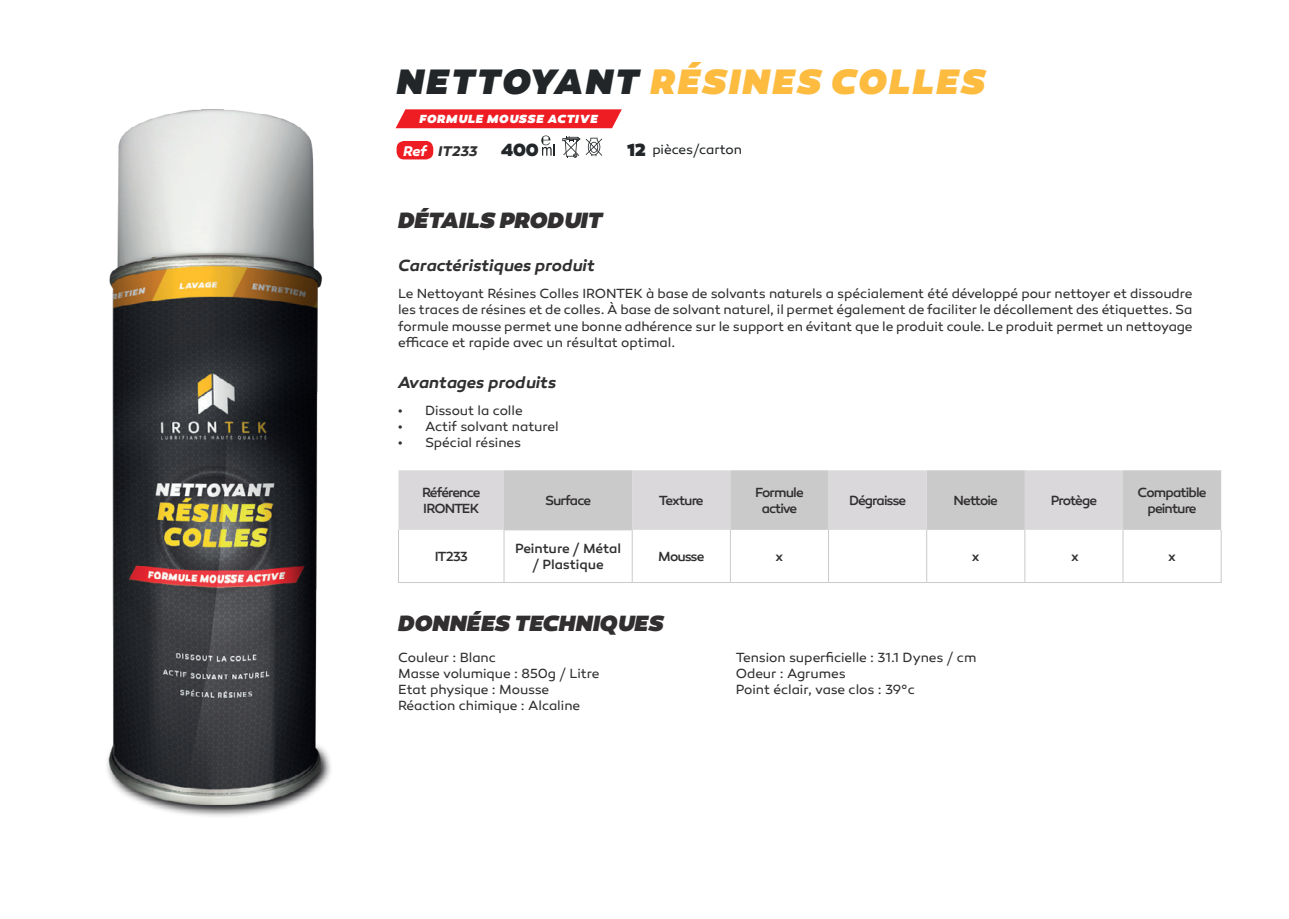
<style>
.page{position:relative;width:1289px;height:919px;background:#fff}
.page>*{position:absolute;margin:0;border:0;box-sizing:border-box;transform-origin:0 0}
.t1{font:italic 900 36px "Canaro";letter-spacing:.07em;color:#fdbb40}
.t2{font:italic 900 22.5px "Canaro";letter-spacing:.01em;color:#312f30}
.t3{font:900 18px "Canaro";color:#222628}
.t4{font:italic 600 16.5px "Canaro";letter-spacing:-.005em;color:#312f30}
.t5{font:italic 700 14.25px "Canaro";letter-spacing:-.005em;color:#312f30}
.t6{font:13.5px/16.2px "Canaro";letter-spacing:-.005em;color:#312f30}
.t7{font:500 13.5px/16.2px "Canaro";letter-spacing:-.065em;color:#312f30;text-align:center}
.t8{font:500 13.5px/16.2px "Canaro";letter-spacing:-.005em;color:#312f30;text-align:center}
.t9{font:13.5px "Canaro";letter-spacing:-.005em;color:#222628}
.t10{font:italic 900 12px "Canaro";letter-spacing:.065em;color:#fff}
.s1{color:#222628}
.s2{color:#fff}
.s3{font-weight:900;font-size:18px}
</style>
<div class="page">
<svg style="left:398px;top:470px;width:823px;height:60px;background:#d2d1d3"></svg>
<hr style="left:398px;top:530px;width:1px;height:52px;background:#cbcacb">
<hr style="left:730px;top:530px;width:1px;height:52px;background:#cbcacb">
<hr style="left:828px;top:530px;width:1px;height:52px;background:#cbcacb">
<hr style="left:926px;top:530px;width:1px;height:52px;background:#cbcacb">
<hr style="left:1024px;top:530px;width:1px;height:52px;background:#cbcacb">
<hr style="left:1122px;top:530px;width:1px;height:52px;background:#cbcacb">
<hr style="left:1220px;top:530px;width:1px;height:52px;background:#cbcacb">
<hr style="left:398px;top:582px;width:106px;height:1px;background:#cbcacb">
<hr style="left:503px;top:529px;width:129px;height:1px;background:#cbcacb">
<hr style="left:503px;top:530px;width:1px;height:52px;background:#cbcacb">
<hr style="left:632px;top:530px;width:1px;height:52px;background:#cbcacb">
<hr style="left:504px;top:582px;width:128px;height:1px;background:#cbcacb">
<hr style="left:632px;top:582px;width:98px;height:1px;background:#cbcacb">
<hr style="left:730px;top:582px;width:98px;height:1px;background:#cbcacb">
<hr style="left:828px;top:582px;width:98px;height:1px;background:#cbcacb">
<hr style="left:926px;top:582px;width:98px;height:1px;background:#cbcacb">
<hr style="left:1024px;top:582px;width:98px;height:1px;background:#cbcacb">
<hr style="left:1122px;top:582px;width:99px;height:1px;background:#cbcacb">
<div style="left:396px;top:141px;width:37px;height:18px;background:#ee1d23;border-radius:7px"></div>
<svg style="left:541px;top:135px;width:13px;height:21px"></svg>
<svg style="left:562px;top:136px;width:40px;height:22px"></svg>
<svg style="left:395px;top:109px;width:227px;height:19px;background:#ef2b31"></svg>
<img style="left:107px;top:109px;width:224px;height:708px">
<h1 class="t1" style="left:397px;top:58px;width:590px"><span class="s1">NETTOYANT</span> RÉSINES COLLES</h1>
<p class="t10" style="left:419px;top:111px;width:180px">FORMULE MOUSSE ACTIVE</p>
<p class="t5" style="left:403px;top:142px;width:76px"><span class="s2">Ref</span> IT233</p>
<h3 class="t3" style="left:501px;top:138px;width:39px">400</h3>
<p class="t9" style="left:627px;top:142px;width:116px"><span class="s3">12</span> pièces/carton</p>
<h2 class="t2" style="left:398px;top:205px;width:206px">DÉTAILS PRODUIT</h2>
<p class="t4" style="left:398px;top:255px;width:198px">Caractéristiques produit</p>
<p class="t6" style="left:398px;top:285px;width:796px;text-align:justify">Le Nettoyant Résines Colles IRONTEK à base de solvants naturels a spécialement été développé pour nettoyer et dissoudre les traces de résines et de colles. À base de solvant naturel, il permet également de faciliter le décollement des étiquettes. Sa formule mousse permet une bonne adhérence sur le support en évitant que le produit coule. Le produit permet un nettoyage efficace et rapide avec un résultat optimal.</p>
<p class="t4" style="left:398px;top:372px;width:160px">Avantages produits</p>
<p class="t6" style="left:398px;top:402px;width:126px">• Dissout la colle</p>
<p class="t6" style="left:398px;top:418px;width:162px">• Actif solvant naturel</p>
<p class="t6" style="left:398px;top:434px;width:124px">• Spécial résines</p>
<p class="t7" style="left:422px;top:484px;width:60px;text-align:left">Référence<br>IRONTEK</p>
<p class="t7" style="left:545px;top:492px;width:47px">Surface</p>
<p class="t7" style="left:659px;top:492px;width:46px">Texture</p>
<p class="t7" style="left:755px;top:484px;width:50px">Formule active</p>
<p class="t7" style="left:849px;top:492px;width:59px">Dégraisse</p>
<p class="t7" style="left:953px;top:492px;width:46px">Nettoie</p>
<p class="t7" style="left:1050px;top:492px;width:48px">Protège</p>
<p class="t7" style="left:1137px;top:484px;width:71px">Compatible peinture</p>
<p class="t7" style="left:434px;top:548px;width:35px">IT233</p>
<p class="t8" style="left:515px;top:540px;width:108px">Peinture / Métal / Plastique</p>
<p class="t7" style="left:658px;top:548px;width:48px">Mousse</p>
<p class="t7" style="left:775px;top:548px;width:9px">x</p>
<p class="t7" style="left:971px;top:548px;width:9px">x</p>
<p class="t7" style="left:1071px;top:548px;width:9px">x</p>
<p class="t7" style="left:1168px;top:548px;width:9px">x</p>
<h2 class="t2" style="left:398px;top:608px;width:267px">DONNÉES TECHNIQUES</h2>
<p class="t6" style="left:398px;top:649px;width:203px">Couleur : Blanc<br>Masse volumique : 850g / Litre<br>Etat physique : Mousse<br>Réaction chimique : Alcaline</p>
<p class="t6" style="left:736px;top:649px;width:242px">Tension superficielle : 31.1 Dynes / cm<br>Odeur : Agrumes<br>Point éclair, vase clos : 39°c</p>
</div>
